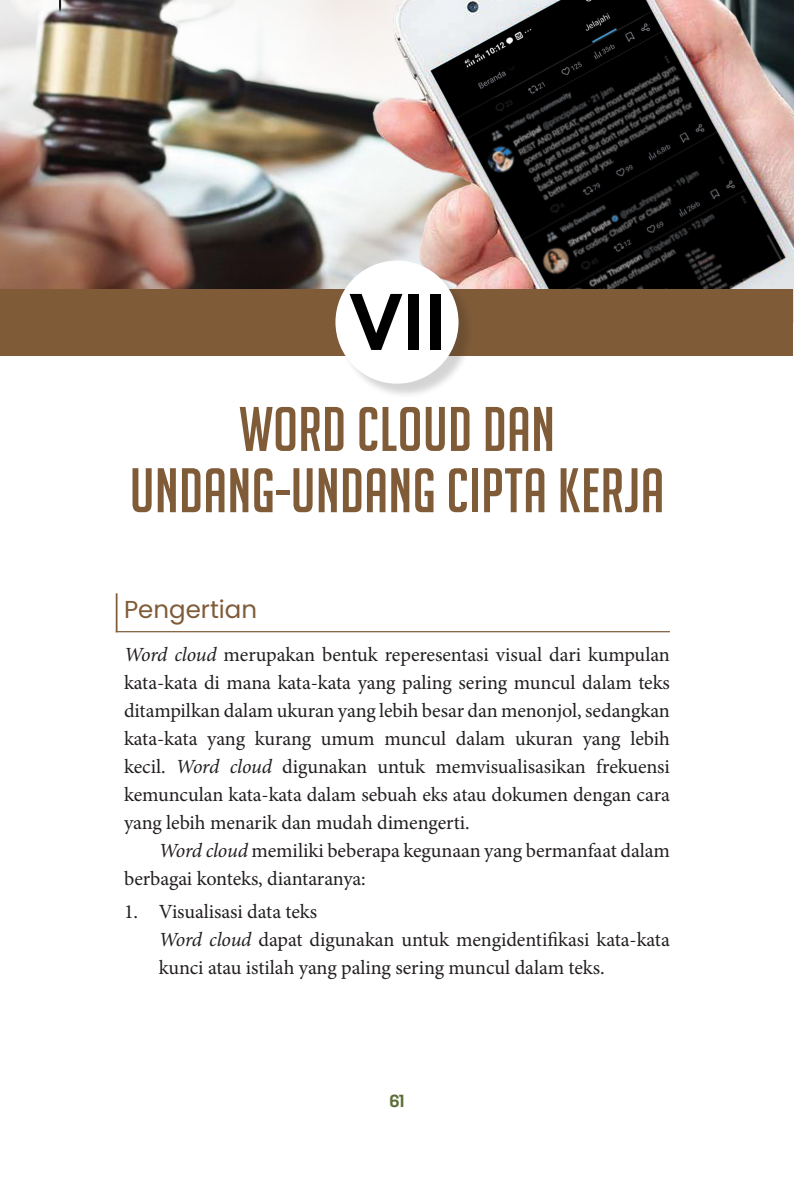
<style>
.page{position:relative;width:794px;height:1191px;background:#fff}
.page>*{position:absolute;margin:0;border:0;box-sizing:border-box;transform-origin:0 0}
.BAGIAN{font:500 70px "Keep Calm";color:#000}
.NAMA_BAB{font:61.25px/61.2px "Big Noodle Titling";letter-spacing:.01em;color:#7f5b38;text-align:center}
.SUB_Bab_besar{font:24.5px "Poppins";color:#7f5b38}
.isi_0{font:20.12px/28px "Minion Pro";letter-spacing:-.005em;color:#231f20;text-align:justify}
.isi_2_pertama{font:20.12px/28px "Minion Pro";letter-spacing:-.005em;color:#231f20}
.isi{font:20.12px/28px "Minion Pro";letter-spacing:-.005em;color:#231f20}
.t1{font:700 17.5px "Antartida";color:#5c6d39}
.s1{font-style:italic}
</style>
<div class="page">
<img style="left:0;top:0;width:794px;height:322px">
<div style="left:1px;top:289px;width:792px;height:66px;background:#7f5b38"></div>
<div style="left:338px;top:263px;width:136px;height:136px;background:#231f20;opacity:.19"></div>
<div style="left:335px;top:260px;width:123px;height:124px;background:#fff;border-radius:50%"></div>
<hr style="left:116px;top:593px;width:1px;height:39px;background:#7f5b38">
<hr style="left:116px;top:631px;width:554px;height:1px;background:#7f5b38">
<p class="BAGIAN" style="left:348px;top:261px;width:98px">VII</p>
<p class="NAMA_BAB" style="left:130px;top:398px;width:536px">WORD CLOUD DAN<br>UNDANG-UNDANG CIPTA KERJA</p>
<p class="SUB_Bab_besar" style="left:124px;top:595px;width:135px">Pengertian</p>
<p class="isi_0" style="left:124px;top:640px;width:547px"><span class="s1">Word cloud</span> merupakan bentuk reperesentasi visual dari kumpulan kata-kata di mana kata-kata yang paling sering muncul dalam teks ditampilkan dalam ukuran yang lebih besar dan menonjol, sedangkan kata-kata yang kurang umum muncul dalam ukuran yang lebih kecil. <span class="s1">Word cloud</span> digunakan untuk memvisualisasikan frekuensi kemunculan kata-kata dalam sebuah eks atau dokumen dengan cara yang lebih menarik dan mudah dimengerti.</p>
<p class="isi" style="left:124px;top:836px;width:547px;text-indent:35px"><span class="s1">Word cloud</span> memiliki beberapa kegunaan yang bermanfaat dalam berbagai konteks, diantaranya:</p>
<p class="isi_0" style="left:124px;top:897px;width:195px">1. Visualisasi data teks</p>
<p class="isi_2_pertama" style="left:159px;top:925px;width:512px"><span class="s1">Word cloud</span> dapat digunakan untuk mengidentifikasi kata-kata kunci atau istilah yang paling sering muncul dalam teks.</p>
<p class="t1" style="left:389px;top:1091px;width:16px">61</p>
</div>
